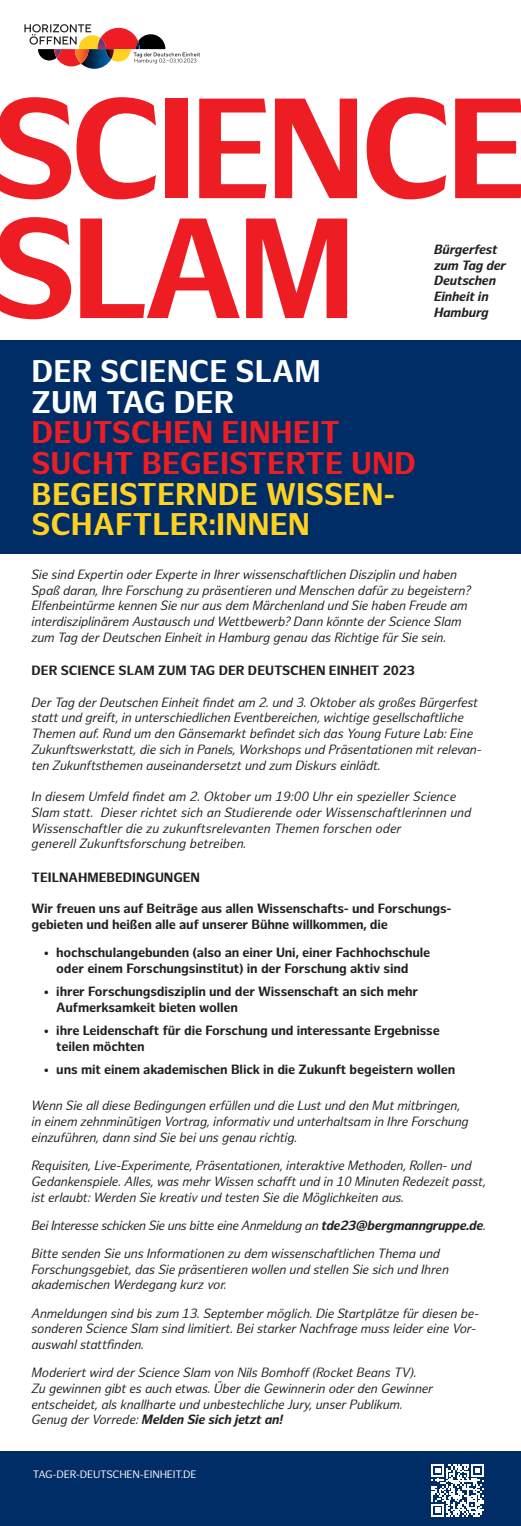
<style>
.page{position:relative;width:521px;height:1526px;background:#fff}
.page>*{position:absolute;margin:0;border:0;box-sizing:border-box;transform-origin:0 0}
.t1{font:700 139.12px/119.9px "Hamburg Sans";letter-spacing:-.05em;color:#ee1d23}
.t2{font:700 30.62px/30.6px "Hamburg Sans";color:#ee1d23}
.t3{font:italic 13.12px/15.8px "Hamburg Sans";letter-spacing:-.015em;color:#231f20}
.t4{font:700 13.12px/15.8px "Hamburg Sans";letter-spacing:-.015em;color:#231f20}
.t5{font:italic 700 13.12px/15.8px "Hamburg Sans";letter-spacing:-.015em;color:#231f20}
.t6{font:italic 13.12px "Hamburg Sans";letter-spacing:-.035em;color:#231f20}
.t7{font:10.5px "Hamburg Sans";letter-spacing:-.02em;color:#fff}
.s1{color:#fff}
.s2{color:#ffd220}
.s3{font-weight:700}
.s4{font-weight:400}
</style>
<div class="page">
<div style="left:0;top:340px;width:521px;height:213px;background:#002d66"></div>
<svg style="left:24px;top:24px;width:176px;height:45px"></svg>
<div style="left:0;top:1451px;width:521px;height:74px;background:#002d66"></div>
<svg style="left:431px;top:1464px;width:53px;height:52px"></svg>
<p class="t1" style="left:-9px;top:94px;width:539px">SCIENCE<br>SLAM</p>
<p class="t5" style="left:434px;top:242px;width:73px">Bürgerfest zum Tag der<br>Deutschen<br>Einheit in<br>Hamburg</p>
<p class="t2" style="left:32px;top:357px;width:386px"><span class="s1">DER SCIENCE SLAM<br>ZUM TAG DER<br></span>DEUTSCHEN EINHEIT<br>SUCHT BEGEISTERTE UND<br><span class="s2">BEGEISTERNDE WISSEN-<br>SCHAFTLER:INNEN</span></p>
<p class="t3" style="left:32px;top:567px;width:427px">Sie sind Expertin oder Experte in Ihrer wissenschaftlichen Disziplin und haben</p>
<p class="t3" style="left:32px;top:582px;width:441px">Spaß daran, Ihre Forschung zu präsentieren und Menschen dafür zu begeistern?</p>
<p class="t3" style="left:32px;top:598px;width:438px">Elfenbeintürme kennen Sie nur aus dem Märchenland und Sie haben Freude am</p>
<p class="t3" style="left:32px;top:614px;width:432px">interdisziplinärem Austausch und Wettbewerb? Dann könnte der Science Slam</p>
<p class="t3" style="left:32px;top:630px;width:416px">zum Tag der Deutschen Einheit in Hamburg genau das Richtige für Sie sein.</p>
<p class="t4" style="left:32px;top:663px;width:385px">DER SCIENCE SLAM ZUM TAG DER DEUTSCHEN EINHEIT 2023</p>
<p class="t3" style="left:32px;top:694px;width:452px">Der Tag der Deutschen Einheit findet am 2. und 3. Oktober als großes Bürgerfest statt und greift, in unterschiedlichen Eventbereichen, wichtige gesellschaftliche Themen auf. Rund um den Gänsemarkt befindet sich das Young Future Lab: Eine Zukunftswerkstatt, die sich in Panels, Workshops und Präsentationen mit relevan&shy;ten Zukunftsthemen auseinandersetzt und zum Diskurs einlädt.</p>
<p class="t3" style="left:32px;top:789px;width:426px">In diesem Umfeld findet am 2. Oktober um 19:00 Uhr ein spezieller Science</p>
<p class="t3" style="left:32px;top:805px;width:441px">Slam statt. Dieser richtet sich an Studierende oder Wissenschaftlerinnen und</p>
<p class="t3" style="left:32px;top:820px;width:372px">Wissenschaftler die zu zukunftsrelevanten Themen forschen oder</p>
<p class="t3" style="left:32px;top:836px;width:217px">generell Zukunftsforschung betreiben.</p>
<p class="t4" style="left:32px;top:869px;width:170px">TEILNAHMEBEDINGUNGEN</p>
<p class="t4" style="left:32px;top:901px;width:421px">Wir freuen uns auf Beiträge aus allen Wissenschafts- und Forschungs&shy;gebieten und heißen alle auf unserer Bühne willkommen, die</p>
<p class="t4" style="left:56px;top:945px;width:375px;text-indent:-12px">• hochschulangebunden (also an einer Uni, einer Fachhochschule oder einem Forschungsinstitut) in der Forschung aktiv sind</p>
<p class="t4" style="left:56px;top:984px;width:363px;text-indent:-12px">• ihrer Forschungsdisziplin und der Wissenschaft an sich mehr<br>Aufmerksamkeit bieten wollen</p>
<p class="t4" style="left:56px;top:1023px;width:385px;text-indent:-12px">• ihre Leidenschaft für die Forschung und interessante Ergebnisse teilen möchten</p>
<p class="t4" style="left:44px;top:1062px;width:413px">• uns mit einem akademischen Blick in die Zukunft begeistern wollen</p>
<p class="t3" style="left:32px;top:1098px;width:439px">Wenn Sie all diese Bedingungen erfüllen und die Lust und den Mut mitbringen, in einem zehnminütigen Vortrag, informativ und unterhaltsam in Ihre Forschung einzuführen, dann sind Sie bei uns genau richtig.</p>
<p class="t3" style="left:32px;top:1158px;width:456px">Requisiten, Live-Experimente, Präsentationen, interaktive Methoden, Rollen- und<br>Gedankenspiele. Alles, was mehr Wissen schafft und in 10 Minuten Redezeit passt, ist erlaubt: Werden Sie kreativ und testen Sie die Möglichkeiten aus.</p>
<p class="t6" style="left:32px;top:1217px;width:456px">Bei Interesse schicken Sie uns bitte eine Anmeldung an <span class="s3">tde23@bergmanngruppe.de</span>.</p>
<p class="t3" style="left:32px;top:1245px;width:419px">Bitte senden Sie uns Informationen zu dem wissenschaftlichen Thema und<br>Forschungsgebiet, das Sie präsentieren wollen und stellen Sie sich und Ihren akademischen Werdegang kurz vor.</p>
<p class="t3" style="left:32px;top:1305px;width:449px">Anmeldungen sind bis zum 13. September möglich. Die Startplätze für diesen be&shy;sonderen Science Slam sind limitiert. Bei starker Nachfrage muss leider eine Vor&shy;auswahl stattfinden.</p>
<p class="t3" style="left:32px;top:1365px;width:387px">Moderiert wird der Science Slam von Nils Bomhoff (Rocket Beans TV).</p>
<p class="t3" style="left:32px;top:1380px;width:403px">Zu gewinnen gibt es auch etwas. Über die Gewinnerin oder den Gewinner</p>
<p class="t3" style="left:32px;top:1396px;width:373px">entscheidet, als knallharte und unbestechliche Jury, unser Publikum.</p>
<p class="t5" style="left:32px;top:1412px;width:253px"><span class="s4">Genug der Vorrede:</span> Melden Sie sich jetzt an!</p>
<p class="t7" style="left:33px;top:1467px;width:165px">TAG-DER-DEUTSCHEN-EINHEIT.DE</p>
</div>
